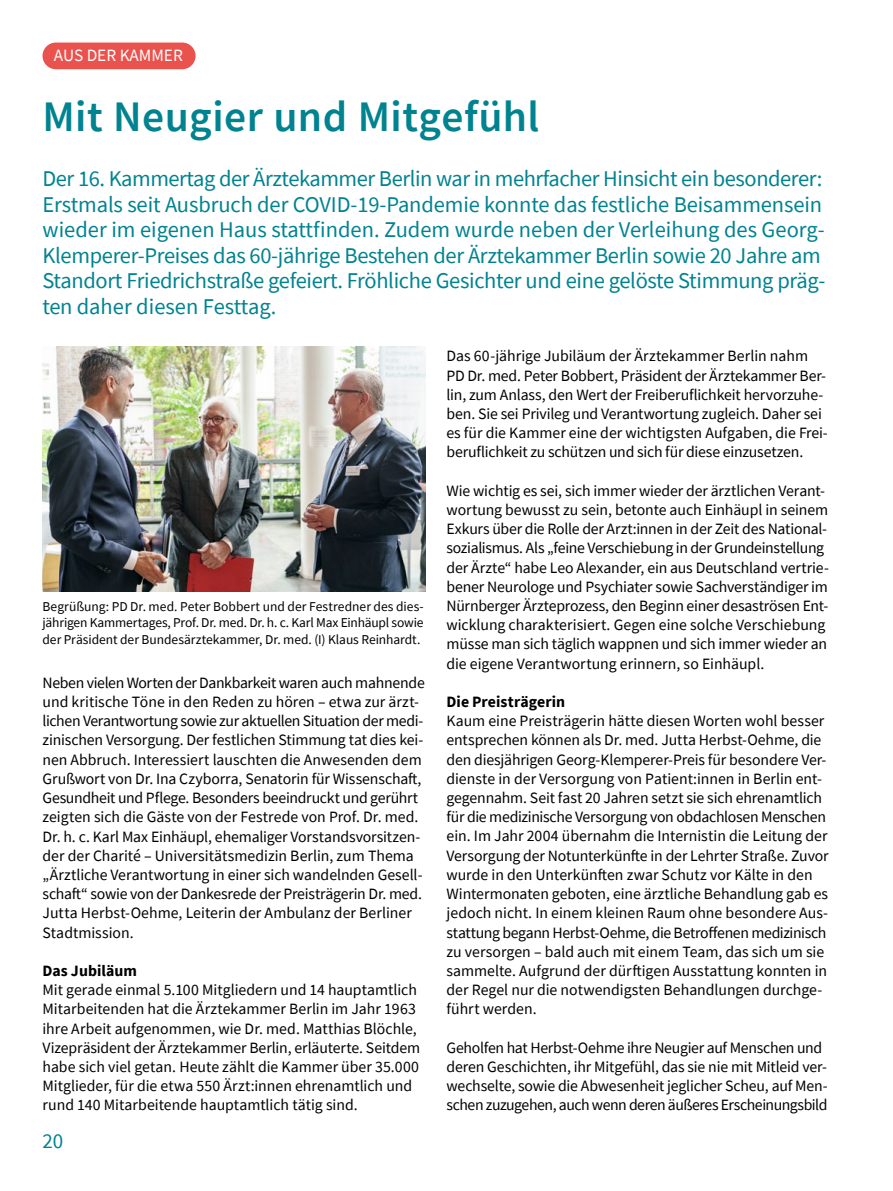
<style>
.page{position:relative;width:893px;height:1191px;background:#fff}
.page>*{position:absolute;margin:0;border:0;box-sizing:border-box;transform-origin:0 0}
.t1{font:600 43.5px "Source Sans Pro";letter-spacing:.01em;color:#008390}
.t2{font:22.5px/25.5px "Source Sans Pro";letter-spacing:-.015em;color:#008390}
.t3{font:21px "Source Sans Pro";color:#008390}
.t4{font:17.25px "Source Sans Pro";color:#fff}
.t5{font:15.75px/19.2px "Source Sans Pro";letter-spacing:-.005em;color:#000}
.t6{font:700 15.75px "Source Sans Pro";letter-spacing:.005em;color:#000}
.t7{font:13.5px/16.5px "Source Sans Pro";color:#000;text-align:justify}
</style>
<div class="page">
<div style="left:43px;top:43px;width:153px;height:26px;background:#ea524e;border-radius:13px"></div>
<img style="left:43px;top:346px;width:382px;height:246px">
<p class="t4" style="left:54px;top:45px;width:130px">AUS DER KAMMER</p>
<h1 class="t1" style="left:43px;top:88px;width:498px">Mit Neugier und Mitgefühl</h1>
<p class="t2" style="left:43px;top:166px;width:784px">Der 16. Kammertag der Ärztekammer Berlin war in mehrfacher Hinsicht ein besonderer:<br>Erstmals seit Ausbruch der COVID-19-Pandemie konnte das festliche Beisammensein wieder im eigenen Haus stattfinden. Zudem wurde neben der Verleihung des Georg-Klemperer-Preises das 60-jährige Bestehen der Ärztekammer Berlin sowie 20 Jahre am Standort Friedrichstraße gefeiert. Fröhliche Gesichter und eine gelöste Stimmung präg&shy;ten daher diesen Festtag.</p>
<p class="t7" style="left:43px;top:598px;width:383px">Begrüßung: PD Dr. med. Peter Bobbert und der Festredner des dies&shy;jährigen Kammertages, Prof. Dr. med. Dr. h. c. Karl Max Einhäupl sowie der Präsident der Bundesärztekammer, Dr. med. (I) Klaus Reinhardt.</p>
<p class="t5" style="left:43px;top:673px;width:384px">Neben vielen Worten der Dankbarkeit waren auch mahnende und kritische Töne in den Reden zu hören – etwa zur ärzt&shy;lichen Verantwortung sowie zur aktuellen Situation der medi&shy;zinischen Versorgung. Der festlichen Stimmung tat dies kei&shy;nen Abbruch. Interessiert lauschten die Anwesenden dem Grußwort von Dr. Ina Czyborra, Senatorin für Wissenschaft, Gesundheit und Pflege. Besonders beeindruckt und gerührt zeigten sich die Gäste von der Festrede von Prof. Dr. med.<br>Dr. h. c. Karl Max Einhäupl, ehemaliger Vorstandsvorsitzen&shy;der der Charité – Universitätsmedizin Berlin, zum Thema „Ärztliche Verantwortung in einer sich wandelnden Gesell&shy;schaft“ sowie von der Dankesrede der Preisträgerin Dr. med.<br>Jutta Herbst-Oehme, Leiterin der Ambulanz der Berliner Stadtmission.</p>
<p class="t6" style="left:43px;top:960px;width:96px">Das Jubiläum</p>
<p class="t5" style="left:43px;top:980px;width:379px">Mit gerade einmal 5.100 Mitgliedern und 14 hauptamtlich Mitarbeitenden hat die Ärztekammer Berlin im Jahr 1963 ihre Arbeit aufgenommen, wie Dr. med. Matthias Blöchle, Vizepräsident der Ärztekammer Berlin, erläuterte. Seitdem habe sich viel getan. Heute zählt die Kammer über 35.000<br>Mitglieder, für die etwa 550 Ärzt:innen ehrenamtlich und rund 140 Mitarbeitende hauptamtlich tätig sind.</p>
<h3 class="t3" style="left:43px;top:1128px;width:22px">20</h3>
<p class="t5" style="left:446px;top:346px;width:383px">Das 60-jährige Jubiläum der Ärztekammer Berlin nahm PD Dr. med. Peter Bobbert, Präsident der Ärztekammer Ber&shy;lin, zum Anlass, den Wert der Freiberuflichkeit hervorzuhe&shy;ben. Sie sei Privileg und Verantwortung zugleich. Daher sei es für die Kammer eine der wichtigsten Aufgaben, die Frei&shy;beruflichkeit zu schützen und sich für diese einzusetzen.</p>
<p class="t5" style="left:446px;top:481px;width:384px">Wie wichtig es sei, sich immer wieder der ärztlichen Verant&shy;wortung bewusst zu sein, betonte auch Einhäupl in seinem Exkurs über die Rolle der Arzt:innen in der Zeit des National&shy;sozialismus. Als „feine Verschiebung in der Grundeinstellung der Ärzte“ habe Leo Alexander, ein aus Deutschland vertrie&shy;bener Neurologe und Psychiater sowie Sachverständiger im Nürnberger Ärzteprozess, den Beginn einer desaströsen Ent&shy;wicklung charakterisiert. Gegen eine solche Verschiebung müsse man sich täglich wappnen und sich immer wieder an die eigene Verantwortung erinnern, so Einhäupl.</p>
<p class="t6" style="left:446px;top:691px;width:120px">Die Preisträgerin</p>
<p class="t5" style="left:446px;top:711px;width:384px">Kaum eine Preisträgerin hätte diesen Worten wohl besser entsprechen können als Dr. med. Jutta Herbst-Oehme, die den diesjährigen Georg-Klemperer-Preis für besondere Ver&shy;dienste in der Versorgung von Patient:innen in Berlin ent&shy;gegennahm. Seit fast 20 Jahren setzt sie sich ehrenamtlich für die medizinische Versorgung von obdachlosen Menschen ein. Im Jahr 2004 übernahm die Internistin die Leitung der Versorgung der Notunterkünfte in der Lehrter Straße. Zuvor wurde in den Unterkünften zwar Schutz vor Kälte in den Wintermonaten geboten, eine ärztliche Behandlung gab es jedoch nicht. In einem kleinen Raum ohne besondere Aus&shy;stattung begann Herbst-Oehme, die Betroffenen medizinisch zu versorgen – bald auch mit einem Team, das sich um sie sammelte. Aufgrund der dürftigen Ausstattung konnten in der Regel nur die notwendigsten Behandlungen durchge&shy;führt werden.</p>
<p class="t5" style="left:446px;top:1037px;width:383px">Geholfen hat Herbst-Oehme ihre Neugier auf Menschen und deren Geschichten, ihr Mitgefühl, das sie nie mit Mitleid ver&shy;wechselte, sowie die Abwesenheit jeglicher Scheu, auf Men&shy;schen zuzugehen, auch wenn deren äußeres Erscheinungsbild</p>
</div>
